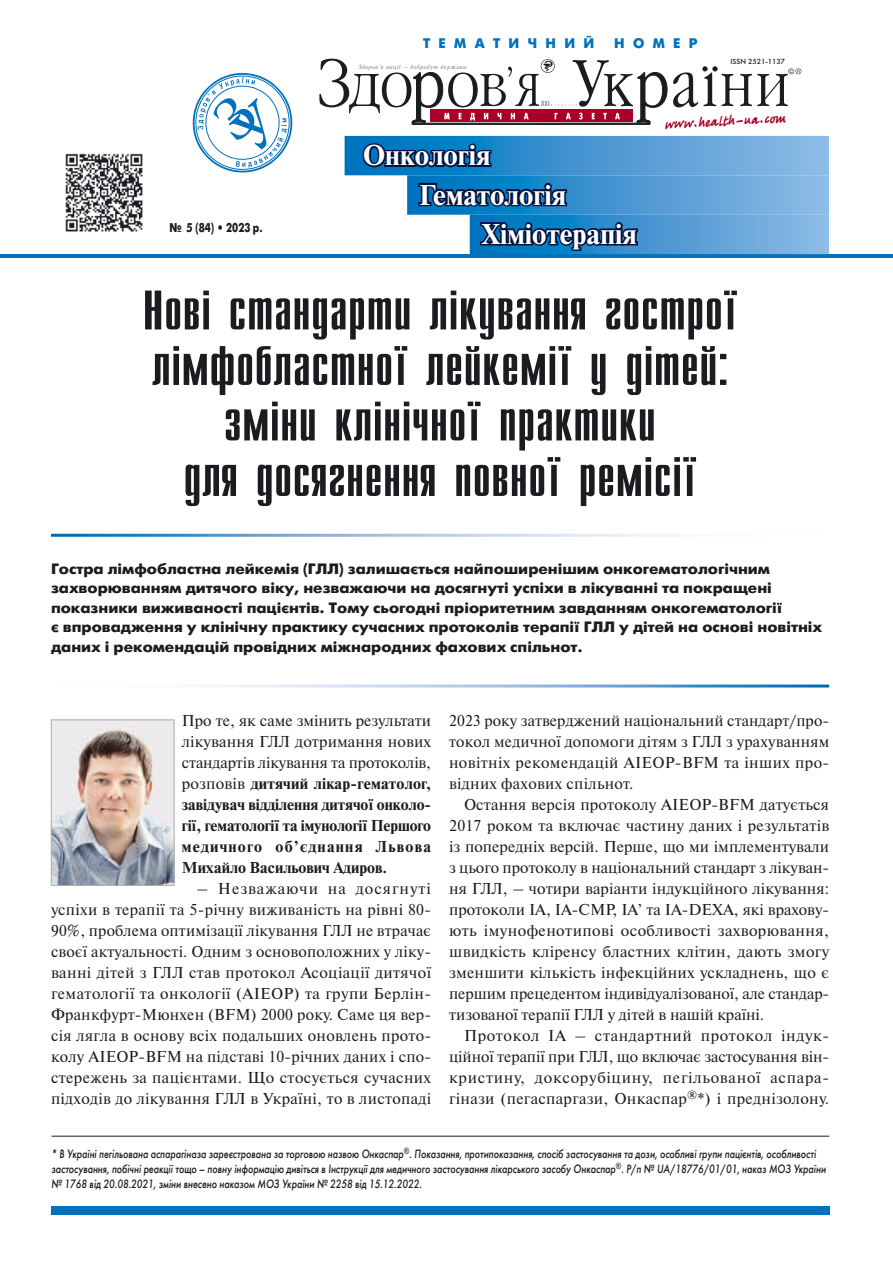
<style>
.page{position:relative;width:893px;height:1263px;background:#fff}
.page>*{position:absolute;margin:0;border:0;box-sizing:border-box;transform-origin:0 0}
.t1{font:55.5px/55.5px "Compact C";color:#1b1c20;text-align:center;scale:1.2 1}
.t2{font:700 28.65px "Newton C";color:#fff}
.t3{font:700 23.85px "Newton C";color:#fff}
.t4{font:15.75px/21px "Newton C";letter-spacing:.02em;color:#1b1c20}
.t5{font:700 15.75px/21px "Newton C";letter-spacing:.035em;color:#1b1c20;text-align:justify}
.t6{font:15px/19.5px "Futuris XC";color:#1b1c20;scale:1.06 1}
.t7{font:13.95px "Futuris XC";letter-spacing:.6em;color:#0072bd}
.t8{font:700 12.75px "Futuris C";color:#1b1c20;scale:.8 1}
.t9{font:12.45px "Tagir C";color:#a90029;scale:.9 1}
.t10{font:italic 12px/15px "Futuris C";color:#1b1c20;scale:.8 1}
.t11{font:7.35px "Futuris C";color:#1b1c20}
.t12{font:italic 6.15px "Newton C";letter-spacing:.08em;color:#818084}
.s1{font-weight:400}
</style>
<div class="page">
<div style="left:51px;top:1206px;width:778px;height:8px;background:#0072bd"></div>
<hr style="left:0;top:254px;width:893px;height:4px;background:#0072bd">
<svg style="left:319px;top:59px;width:348px;height:66px"></svg>
<svg style="left:673px;top:67px;width:128px;height:40px"></svg>
<svg style="left:192px;top:73px;width:101px;height:100px"></svg>
<svg style="left:345px;top:136px;width:484px;height:118px;background:#5796c6"></svg>
<img style="left:65px;top:153px;width:78px;height:79px">
<img style="left:51px;top:719px;width:124px;height:167px">
<hr style="left:51px;top:1136px;width:778px;height:1px;background:#1b1c20">
<p class="t7" style="left:423px;top:35px;width:173px">ТЕМАТИЧНИЙ</p>
<p class="t7" style="left:614px;top:35px;width:85px">НОМЕР</p>
<p class="t12" style="left:358px;top:63px;width:110px">Здоров’я нації – добробут держави</p>
<p class="t11" style="left:731px;top:57px;width:56px">ISSN 2521-1137</p>
<p class="t8" style="left:170px;top:221px;width:118px">№ 5 (84) • 2023 р.</p>
<h2 class="t2" style="left:363px;top:139px;width:129px">Онкологія</h2>
<h2 class="t2" style="left:419px;top:179px;width:149px">Гематологія</h2>
<h2 class="t2" style="left:481px;top:218px;width:157px">Хіміотерапія</h2>
<h3 class="t3" style="left:382px;top:150px;width:108px">Онкологія</h3>
<h3 class="t3" style="left:428px;top:183px;width:124px">Гематологія</h3>
<h3 class="t3" style="left:480px;top:215px;width:131px">Хіміотерапія</h3>
<p class="t9" style="left:665px;top:117px;width:136px;rotate:-3deg">www.health-ua.com</p>
<h1 class="t1" style="left:142px;top:285px;width:498px">Нові стандарти лікування гострої лімфобластної лейкемії у дітей: зміни клінічної практики<br>для досягнення повної ремісії</h1>
<p class="t6" style="left:51px;top:559px;width:729px">Гостра лімфобластна лейкемія (ГЛЛ) залишається найпоширенішим онкогематологічним захворюванням дитячого віку, незважаючи на досягнуті успіхи в лікуванні та покращені показники виживаності пацієнтів. Тому сьогодні пріоритетним завданням онкогематології<br>є впровадження у клінічну практику сучасних протоколів терапії ГЛЛ у дітей на основі новітніх даних і рекомендацій провідних міжнародних фахових спільнот.</p>
<p class="t5" style="left:182px;top:710px;width:251px"><span class="s1">Про те, як саме змінить результати лікування ГЛЛ дотримання нових стандартів лікування та протоколів, розповів</span> дитячий лікар-гематолог, завідувач відділення дитячої онколо&shy;гії, гематології та імунології Першого медичного об’єднання Львова Михайло Васильович Адиров.</p>
<p class="t4" style="left:51px;top:878px;width:382px;text-indent:146px">– Незважаючи на досягнуті успіхи в терапії та 5-річну виживаність на рівні 80- 90%, проблема оптимізації лікування ГЛЛ не втрачає своєї актуальності. Одним з основоположних у ліку&shy;ванні дітей з ГЛЛ став протокол Асоціації дитячої гематології та онкології (AIEOP) та групи Берлін-Франкфурт-Мюнхен (BFM) 2000 року. Саме ця вер&shy;сія лягла в основу всіх подальших оновлень прото&shy;колу AIEOP-BFM на підставі 10-річних даних і спо&shy;стережень за пацієнтами. Що стосується сучасних підходів до лікування ГЛЛ в Україні, то в листопаді</p>
<p class="t4" style="left:449px;top:710px;width:382px;text-align:justify">2023 року затверджений національний стандарт/про&shy;токол медичної допомоги дітям з ГЛЛ з урахуванням новітніх рекомендацій AIEOP-BFM та інших про&shy;відних фахових спільнот.</p>
<p class="t4" style="left:449px;top:794px;width:382px;text-align:justify;text-indent:15px">Остання версія протоколу AIEOP-BFM датується 2017 роком та включає частину даних і результатів із попередніх версій. Перше, що ми імплементували з цього протоколу в національний стандарт з лікуван&shy;ня ГЛЛ, – чотири варіанти індукційного лікування: протоколи ІА, ІА-СМР, ІА’ та ІА-DEXA, які врахову&shy;ють імунофенотипові особливості захворювання, швидкість кліренсу бластних клітин, дають змогу зменшити кількість інфекційних ускладнень, що є першим прецедентом індивідуалізованої, але стандар&shy;тизованої терапії ГЛЛ у дітей в нашій країні.</p>
<p class="t4" style="left:449px;top:1025px;width:382px;text-indent:15px">Протокол ІА – стандартний протокол індук&shy;ційної терапії при ГЛЛ, що включає застосування він&shy;кристину, доксорубіцину, пегільованої аспара&shy;гінази (пегаспаргази, Онкаспар<sup>®</sup>*) і преднізолону.</p>
<p class="t10" style="left:51px;top:1146px;width:970px">* В Україні пегільована аспарагіназа зареєстрована за торговою назвою Онкаспар<sup>®</sup>. Показання, протипоказання, спосіб застосування та дози, особливі групи пацієнтів, особливості застосування, побічні реакції тощо – повну інформацію дивіться в Інструкції для медичного застосування лікарського засобу Онкаспар<sup>®</sup>. Р/п № UA/18776/01/01, наказ МОЗ України № 1768 від 20.08.2021, зміни внесено наказом МОЗ України № 2258 від 15.12.2022.</p>
</div>
